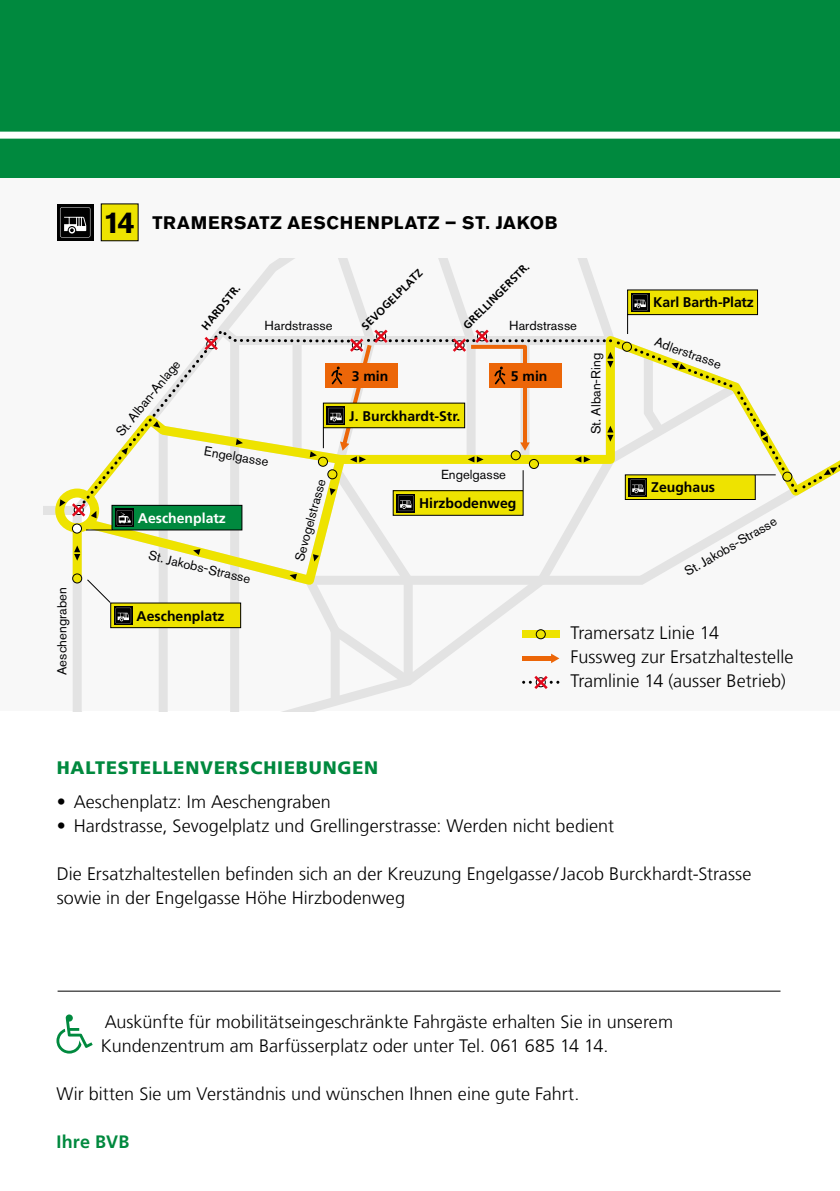
<style>
.page{position:relative;width:840px;height:1191px;background:#fff}
.page>*{position:absolute;margin:0;border:0;box-sizing:border-box;transform-origin:0 0}
.t1{font:300 18px/24px "Frutiger LT";color:#000}
.t2{font:700 18px "Akzidenz Grotesk Pro";letter-spacing:.04em;color:#000}
.t3{font:900 18px "Frutiger LT";letter-spacing:.045em;color:#00893e}
.t4{font:700 18px "Frutiger LT Std";letter-spacing:.01em;color:#00893e}
.t5{font:700 14px "Frutiger LT Std";color:#000}
.t6{font:700 14px "Frutiger LT Std";color:#fff}
.t7{font:13px "Akzidenz Grotesk Pro";letter-spacing:.005em;color:#020203}
.t8{font:700 11px "Frutiger LT Std";color:#000}
.s1{font-size:30px}
</style>
<div class="page">
<div style="left:0;top:177px;width:839px;height:534px;background:#f8f8f8"></div>
<div style="left:0;top:0;width:839px;height:177px;background:#00893e"></div>
<div style="left:0;top:132px;width:839px;height:7px;background:#fff"></div>
<svg style="left:73px;top:693px;width:307px;height:18px"></svg>
<svg style="left:56px;top:1014px;width:37px;height:39px"></svg>
<hr style="left:58px;top:990px;width:722px;height:1px;background:#000">
<div style="left:101px;top:204px;width:37px;height:37px;background:#eee300"></div>
<svg style="left:57px;top:204px;width:37px;height:37px"></svg>
<svg style="left:60px;top:207px;width:30px;height:30px"></svg>
<svg style="left:43px;top:258px;width:796px;height:435px"></svg>
<p class="t7" style="left:53px;top:675px;width:89px;rotate:-90deg">Aeschengraben</p>
<p class="t2" style="left:103px;top:211px;width:455px"><span class="s1">14</span> TRAMERSATZ AESCHENPLATZ – ST. JAKOB</p>
<p class="t7" style="left:112px;top:429px;width:95px;rotate:-51deg">St. Alban-Anlage</p>
<p class="t8" style="left:199px;top:324px;width:56px;rotate:-51deg">HARDSTR.</p>
<p class="t8" style="left:358px;top:324px;width:83px;rotate:-45deg">SEVOGELPLATZ</p>
<p class="t8" style="left:460px;top:323px;width:90px;rotate:-45deg">GRELLINGERSTR.</p>
<p class="t7" style="left:264px;top:317px;width:69px">Hardstrasse</p>
<p class="t7" style="left:508px;top:317px;width:69px">Hardstrasse</p>
<p class="t5" style="left:351px;top:368px;width:38px">3 min</p>
<p class="t5" style="left:510px;top:368px;width:38px">5 min</p>
<p class="t5" style="left:349px;top:407px;width:113px">J. Burckhardt-Str.</p>
<p class="t7" style="left:206px;top:442px;width:67px;rotate:10deg">Engelgasse</p>
<p class="t6" style="left:138px;top:509px;width:89px">Aeschenplatz</p>
<p class="t7" style="left:151px;top:547px;width:106px;rotate:13deg">St. Jakobs-Strasse</p>
<p class="t5" style="left:137px;top:607px;width:89px">Aeschenplatz</p>
<p class="t7" style="left:291px;top:559px;width:87px;rotate:-75deg">Sevogelstrasse</p>
<p class="t7" style="left:441px;top:466px;width:67px">Engelgasse</p>
<p class="t5" style="left:419px;top:495px;width:99px">Hirzbodenweg</p>
<p class="t7" style="left:587px;top:434px;width:83px;rotate:-90deg">St. Alban-Ring</p>
<p class="t5" style="left:653px;top:294px;width:102px">Karl Barth-Platz</p>
<p class="t7" style="left:657px;top:333px;width:71px;rotate:20deg">Adlerstrasse</p>
<p class="t5" style="left:651px;top:479px;width:65px">Zeughaus</p>
<p class="t7" style="left:681px;top:565px;width:106px;rotate:-30deg">St. Jakobs-Strasse</p>
<p class="t1" style="left:570px;top:621px;width:224px">Tramersatz Linie 14<br>Fussweg zur Ersatzhaltestelle<br>Tramlinie 14 (ausser Betrieb)</p>
<p class="t3" style="left:57px;top:756px;width:323px">HALTESTELLENVERSCHIEBUNGEN</p>
<p class="t1" style="left:57px;top:789px;width:275px">• Aeschenplatz: Im Aeschengraben</p>
<p class="t1" style="left:57px;top:813px;width:558px">• Hardstrasse, Sevogelplatz und Grellingerstrasse: Werden nicht bedient</p>
<p class="t1" style="left:57px;top:861px;width:695px">Die Ersatzhaltestellen befinden sich an der Kreuzung Engelgasse /Jacob Burckhardt-Strasse sowie in der Engelgasse Höhe Hirzbodenweg</p>
<p class="t1" style="left:101px;top:1010px;width:573px">Auskünfte für mobilitätseingeschränkte Fahrgäste erhalten Sie in unserem<br>Kundenzentrum am Barfüsserplatz oder unter Tel. 061 685 14 14.</p>
<p class="t1" style="left:56px;top:1082px;width:524px">Wir bitten Sie um Verständnis und wünschen Ihnen eine gute Fahrt.</p>
<p class="t4" style="left:56px;top:1131px;width:74px">Ihre BVB</p>
</div>
